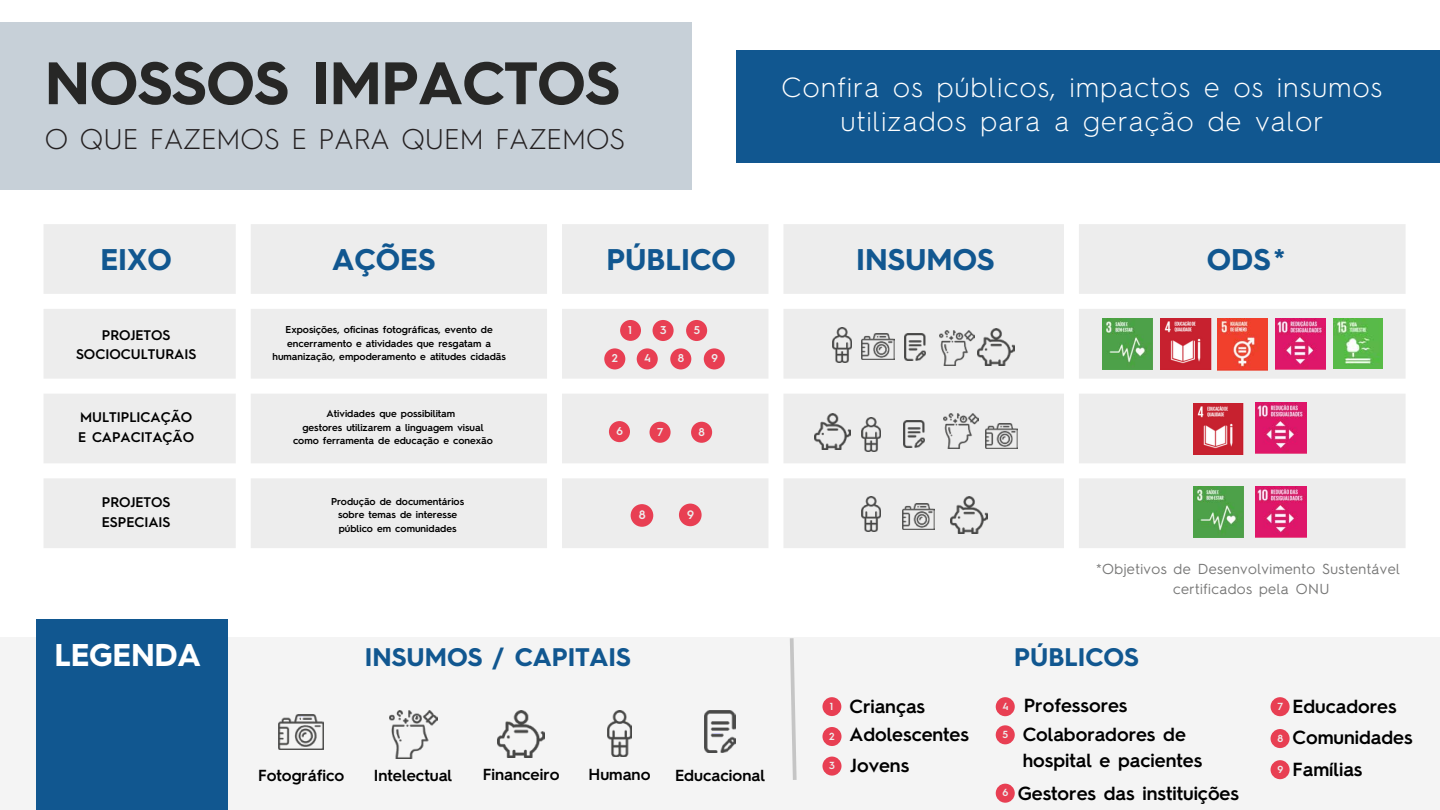
<style>
.page{position:relative;width:1440px;height:810px;background:#fff}
.page>*{position:absolute;margin:0;border:0;box-sizing:border-box;transform-origin:0 0}
.t1{font:700 60px "Hurme Geometric Sans 4";letter-spacing:-.01em;color:#272726}
.t2{font:700 31.5px "Hurme Geometric Sans 4";letter-spacing:-.01em;color:#fff}
.t3{font:700 30px "Hurme Geometric Sans 4";color:#115790}
.t4{font:300 28.5px "Hurme Geometric Sans 2";color:#231f20}
.t5{font:300 27.7px/33.8px "Hurme Geometric Sans 2";letter-spacing:.05em;color:#fff;text-align:center}
.t6{font:700 25.5px "Hurme Geometric Sans 4";color:#115790}
.t7{font:600 19px/28.1px "Hurme Geometric Sans 2";color:#000}
.t8{font:600 16.1px "Hurme Geometric Sans 2";color:#000}
.t9{font:14.5px/20.2px "Hurme Geometric Sans 2";letter-spacing:.03em;color:#272726;text-align:center}
.t10{font:600 14px/19.5px "Hurme Geometric Sans 2";color:#000}
.t11{font:600 12.3px "Hurme Geometric Sans 2";color:#ededed}
.t12{font:600 11.4px "Hurme Geometric Sans 2";color:#ededed}
.t13{font:600 10.3px "Hurme Geometric Sans 2";color:#ededed}
.t14{font:600 10px/13.5px "Hurme Geometric Sans 2";color:#000;text-align:center}
</style>
<div class="page">
<div style="left:0;top:637px;width:1440px;height:173px;background:#f4f4f4"></div>
<img style="left:279px;top:715px;width:44px;height:34px">
<img style="left:704px;top:711px;width:32px;height:41px">
<img style="left:389px;top:711px;width:48px;height:48px">
<img style="left:497px;top:710px;width:48px;height:47px">
<img style="left:607px;top:711px;width:25px;height:45px">
<div style="left:822px;top:697px;width:19px;height:19px;background:#e83f53;border-radius:50%"></div>
<div style="left:822px;top:727px;width:20px;height:19px;background:#e83f53;border-radius:50%"></div>
<div style="left:822px;top:757px;width:20px;height:19px;background:#e83f53;border-radius:50%"></div>
<div style="left:996px;top:697px;width:19px;height:19px;background:#e83f53;border-radius:50%"></div>
<div style="left:996px;top:725px;width:19px;height:19px;background:#e83f53;border-radius:50%"></div>
<div style="left:996px;top:784px;width:19px;height:19px;background:#e83f53;border-radius:50%"></div>
<div style="left:1271px;top:697px;width:19px;height:19px;background:#e83f53;border-radius:50%"></div>
<div style="left:1271px;top:729px;width:19px;height:19px;background:#e83f53;border-radius:50%"></div>
<div style="left:1271px;top:760px;width:19px;height:19px;background:#e83f53;border-radius:50%"></div>
<div style="left:736px;top:50px;width:704px;height:113px;background:#115790"></div>
<div style="left:0;top:22px;width:692px;height:168px;background:#c7d0d8"></div>
<div style="left:36px;top:620px;width:191px;height:190px;background:#115790"></div>
<svg style="left:790px;top:638px;width:7px;height:142px"></svg>
<svg style="left:44px;top:224px;width:1362px;height:324px;fill:#ededed"></svg>
<img style="left:1275px;top:319px;width:51px;height:51px">
<img style="left:1103px;top:319px;width:50px;height:51px">
<img style="left:1161px;top:319px;width:50px;height:50px">
<img style="left:1217px;top:319px;width:50px;height:51px">
<img style="left:902px;top:504px;width:33px;height:25px">
<img style="left:862px;top:334px;width:32px;height:25px">
<img style="left:904px;top:334px;width:21px;height:27px">
<img style="left:939px;top:330px;width:36px;height:35px">
<img style="left:977px;top:329px;width:37px;height:37px">
<img style="left:832px;top:328px;width:19px;height:34px">
<div style="left:620px;top:320px;width:21px;height:21px;background:#e83f53;border-radius:50%"></div>
<div style="left:604px;top:348px;width:21px;height:21px;background:#e83f53;border-radius:50%"></div>
<div style="left:653px;top:320px;width:21px;height:21px;background:#e83f53;border-radius:50%"></div>
<div style="left:686px;top:320px;width:21px;height:21px;background:#e83f53;border-radius:50%"></div>
<div style="left:670px;top:348px;width:21px;height:21px;background:#e83f53;border-radius:50%"></div>
<div style="left:704px;top:348px;width:21px;height:21px;background:#e83f53;border-radius:50%"></div>
<div style="left:609px;top:421px;width:21px;height:21px;background:#e83f53;border-radius:50%"></div>
<div style="left:650px;top:422px;width:21px;height:21px;background:#e83f53;border-radius:50%"></div>
<div style="left:691px;top:422px;width:21px;height:21px;background:#e83f53;border-radius:50%"></div>
<div style="left:637px;top:348px;width:21px;height:21px;background:#e83f53;border-radius:50%"></div>
<div style="left:631px;top:504px;width:22px;height:23px;background:#e83f53;border-radius:50%"></div>
<div style="left:679px;top:504px;width:23px;height:22px;background:#e83f53;border-radius:50%"></div>
<img style="left:903px;top:421px;width:21px;height:27px">
<img style="left:944px;top:413px;width:35px;height:35px">
<img style="left:862px;top:417px;width:18px;height:35px">
<img style="left:862px;top:497px;width:18px;height:34px">
<img style="left:951px;top:497px;width:36px;height:36px">
<img style="left:1256px;top:403px;width:50px;height:51px">
<img style="left:1193px;top:404px;width:51px;height:50px">
<img style="left:1256px;top:487px;width:50px;height:51px">
<img style="left:1193px;top:487px;width:51px;height:51px">
<img style="left:985px;top:423px;width:33px;height:26px">
<img style="left:814px;top:413px;width:37px;height:37px">
<img style="left:1333px;top:319px;width:50px;height:50px">
<h1 class="t1" style="left:45px;top:41px;width:577px">NOSSOS IMPACTOS</h1>
<h3 class="t4" style="left:45px;top:120px;width:582px">O QUE FAZEMOS E PARA QUEM FAZEMOS</h3>
<h3 class="t5" style="left:782px;top:69px;width:602px">Confira os públicos, impactos e os insumos utilizados para a geração de valor</h3>
<h3 class="t3" style="left:100px;top:238px;width:73px">EIXO</h3>
<h3 class="t3" style="left:332px;top:238px;width:105px">AÇÕES</h3>
<h3 class="t3" style="left:606px;top:238px;width:131px">PÚBLICO</h3>
<h3 class="t3" style="left:856px;top:238px;width:140px">INSUMOS</h3>
<h3 class="t3" style="left:1207px;top:238px;width:80px">ODS*</h3>
<h3 class="t10" style="left:76px;top:324px;width:122px;text-align:center">PROJETOS<br>SOCIOCULTURAIS</h3>
<p class="t14" style="left:272px;top:322px;width:235px">Exposições, oficinas fotográficas, evento de encerramento e atividades que resgatam a humanização, empoderamento e atitudes cidadãs</p>
<p class="t12" style="left:612px;top:351px;width:8px">2</p>
<p class="t12" style="left:628px;top:322px;width:5px">1</p>
<p class="t12" style="left:644px;top:351px;width:8px">4</p>
<p class="t12" style="left:660px;top:322px;width:8px">3</p>
<p class="t12" style="left:694px;top:322px;width:8px">5</p>
<p class="t12" style="left:678px;top:351px;width:8px">8</p>
<p class="t12" style="left:711px;top:351px;width:8px">9</p>
<h3 class="t10" style="left:78px;top:407px;width:118px">MULTIPLICAÇÃO<br>E CAPACITAÇÃO</h3>
<p class="t14" style="left:293px;top:406px;width:201px">Atividades que possibilitam<br>gestores utilizarem a linguagem visual como ferramenta de educação e conexão</p>
<p class="t12" style="left:617px;top:423px;width:8px">6</p>
<p class="t12" style="left:657px;top:424px;width:8px">7</p>
<p class="t12" style="left:699px;top:424px;width:8px">8</p>
<h3 class="t10" style="left:102px;top:492px;width:70px">PROJETOS<br>ESPECIAIS</h3>
<p class="t14" style="left:331px;top:494px;width:135px">Produção de documentários sobre temas de interesse público em comunidades</p>
<p class="t11" style="left:639px;top:506px;width:8px">8</p>
<p class="t11" style="left:687px;top:506px;width:8px">9</p>
<h3 class="t9" style="left:1096px;top:558px;width:305px">*Objetivos de Desenvolvimento Sustentável certificados pela ONU</h3>
<h2 class="t2" style="left:55px;top:633px;width:148px">LEGENDA</h2>
<h3 class="t6" style="left:1014px;top:639px;width:126px">PÚBLICOS</h3>
<h3 class="t6" style="left:365px;top:639px;width:268px">INSUMOS / CAPITAIS</h3>
<h3 class="t8" style="left:374px;top:764px;width:80px">Intelectual</h3>
<h3 class="t8" style="left:483px;top:763px;width:78px">Financeiro</h3>
<h3 class="t8" style="left:258px;top:764px;width:88px">Fotográfico</h3>
<h3 class="t8" style="left:589px;top:763px;width:64px">Humano</h3>
<h3 class="t8" style="left:675px;top:764px;width:91px">Educacional</h3>
<p class="t13" style="left:830px;top:699px;width:5px">1</p>
<p class="t13" style="left:829px;top:729px;width:7px">2</p>
<p class="t13" style="left:829px;top:758px;width:7px">3</p>
<h3 class="t7" style="left:849px;top:691px;width:121px">Crianças<br>Adolescentes</h3>
<h3 class="t7" style="left:851px;top:750px;width:60px">Jovens</h3>
<p class="t13" style="left:1003px;top:699px;width:8px">4</p>
<p class="t13" style="left:1003px;top:727px;width:7px">5</p>
<p class="t13" style="left:1003px;top:786px;width:7px">6</p>
<h3 class="t7" style="left:1024px;top:690px;width:105px">Professores</h3>
<h3 class="t7" style="left:1023px;top:720px;width:181px;line-height:26.2px">Colaboradores de hospital e pacientes</h3>
<h3 class="t7" style="left:1018px;top:778px;width:223px">Gestores das instituições</h3>
<p class="t13" style="left:1277px;top:699px;width:7px">7</p>
<p class="t13" style="left:1277px;top:731px;width:7px">8</p>
<p class="t13" style="left:1277px;top:762px;width:7px">9</p>
<h3 class="t7" style="left:1293px;top:691px;width:106px">Educadores</h3>
<h3 class="t7" style="left:1292px;top:722px;width:122px">Comunidades</h3>
<h3 class="t7" style="left:1292px;top:754px;width:72px">Famílias</h3>
</div>
